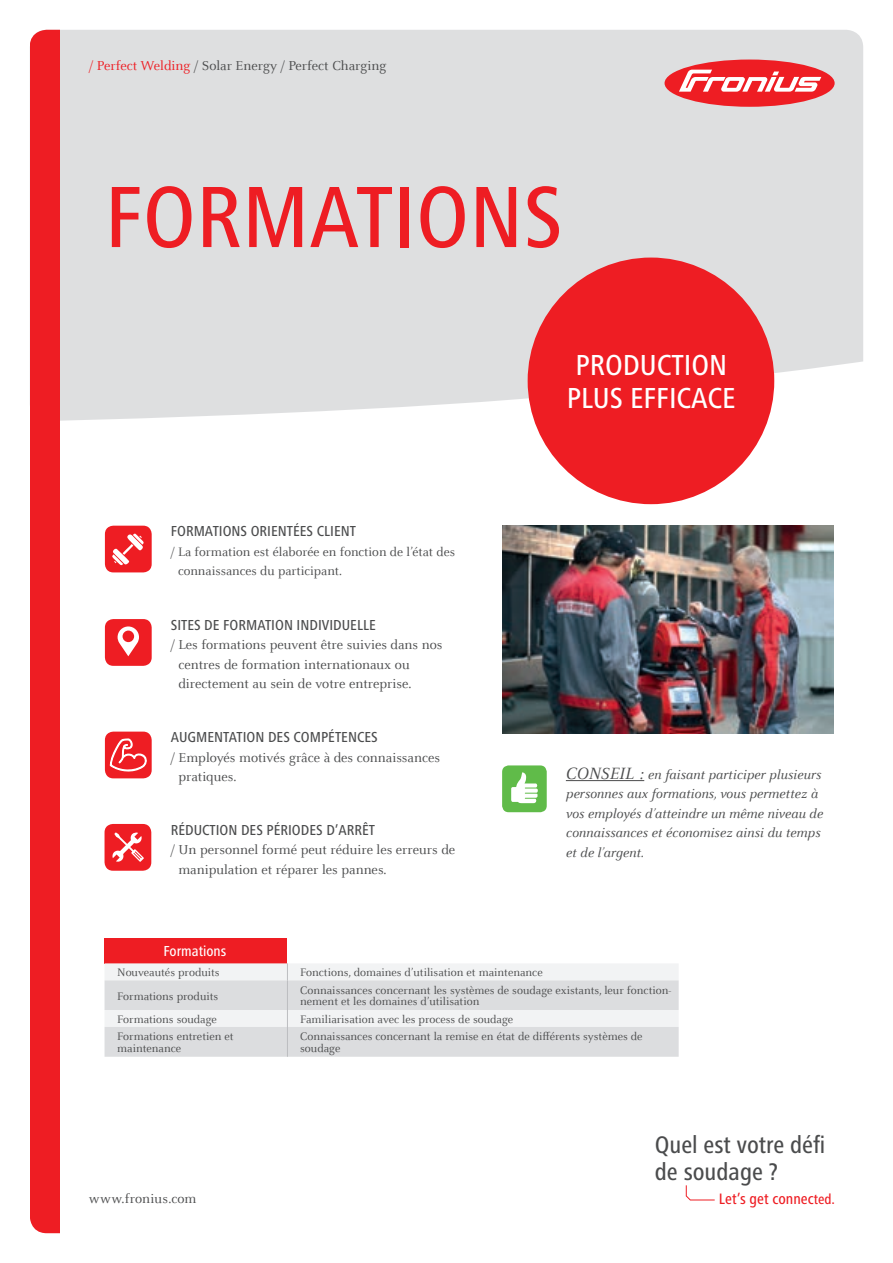
<style>
.page{position:relative;width:893px;height:1263px;background:#fff}
.page>*{position:absolute;margin:0;border:0;box-sizing:border-box;transform-origin:0 0}
.t1{font:500 condensed 90px "Frutiger Next LTW1 G";color:#ee1d23}
.t2{font:500 condensed 30px/32.7px "Frutiger Next LTW1 G";color:#fff}
.t3{font:500 condensed 24.9px/26.8px "Frutiger Next LTW1 G";color:#4b4c4d}
.t4{font:500 condensed 15.6px "Frutiger Next LTW1 G";color:#ee1d23}
.t5{font:500 condensed 15px "Frutiger Next LTW1 G";color:#4b4c4d}
.t6{font:500 condensed 15px "Frutiger Next LTW1 G";color:#fff}
.t7{font:14.25px/19.5px "Celeste Offc Pro";color:#4b4c4d}
.t8{font:italic 14.25px/19.5px "Celeste Offc Pro";color:#4b4c4d}
.t9{font:13.5px/19.5px "Celeste Offc Pro";color:#4b4c4d}
.t10{font:12px/12.1px "Celeste Offc Pro";color:#4b4c4d}
.s1{color:#ee1d23}
.s2{font-size:18px}
.s3{font-size:14.7px}
</style>
<div class="page">
<div style="left:60px;top:30px;width:803px;height:391px;background:#dedfe0"></div>
<div style="left:30px;top:30px;width:30px;height:1203px;background:#ee1d23"></div>
<div style="left:664px;top:60px;width:171px;height:47px;background:#ee1d23;border-radius:50%"></div>
<svg style="left:679px;top:70px;width:142px;height:22px"></svg>
<img style="left:502px;top:525px;width:331px;height:208px">
<div style="left:105px;top:526px;width:47px;height:46px;background:#ee1d23;border-radius:9px"></div>
<svg style="left:112px;top:533px;width:32px;height:33px"></svg>
<div style="left:105px;top:619px;width:47px;height:47px;background:#ee1d23;border-radius:9px"></div>
<svg style="left:118px;top:626px;width:21px;height:30px"></svg>
<div style="left:105px;top:824px;width:46px;height:47px;background:#ee1d23;border-radius:9px"></div>
<svg style="left:112px;top:832px;width:32px;height:30px"></svg>
<div style="left:502px;top:765px;width:45px;height:47px;background:#60bb49;border-radius:7px"></div>
<svg style="left:511px;top:772px;width:27px;height:31px"></svg>
<div style="left:105px;top:732px;width:47px;height:46px;background:#ee1d23;border-radius:9px"></div>
<svg style="left:109px;top:738px;width:39px;height:41px"></svg>
<svg style="left:685px;top:1185px;width:30px;height:16px"></svg>
<div style="left:105px;top:938px;width:182px;height:25px;background:#ee1d23"></div>
<svg style="left:105px;top:963px;width:574px;height:94px"></svg>
<hr style="left:287px;top:1027px;width:1px;height:30px;background:#bcbdc0">
<hr style="left:566px;top:780px;width:78px;height:1px;background:#4b4c4d">
<div style="left:528px;top:258px;width:246px;height:246px;background:#ee1d23;border-radius:50%"></div>
<p class="t7" style="left:89px;top:56px;width:299px"><span class="s1">/ Perfect Welding</span> / Solar Energy / Perfect Charging</p>
<h1 class="t1" style="left:105px;top:166px;width:85px">FORMATIONS</h1>
<h2 class="t2" style="left:567px;top:349px;width:116px">PRODUCTION<br>PLUS EFFICACE</h2>
<p class="t5" style="left:171px;top:523px;width:187px">Formations orientées client</p>
<p class="t9" style="left:178px;top:542px;width:279px;text-indent:-7px">/ La formation est élaborée en fonction de l’état des connaissances du participant.</p>
<p class="t5" style="left:171px;top:616px;width:7px">SITES</p>
<p class="t5" style="left:204px;top:616px;width:34px">DE FORMATION</p>
<p class="t5" style="left:297px;top:616px;width:61px">IN DIVI DUELLE</p>
<p class="t7" style="left:178px;top:635px;width:266px;text-indent:-8px">/ Les formations peuvent être suivies dans nos centres de formation internationaux ou directement au sein de votre entreprise.</p>
<p class="t5" style="left:171px;top:729px;width:34px">AUGMENTATION</p>
<p class="t5" style="left:268px;top:729px;width:36px">DES COM</p>
<p class="t5" style="left:321px;top:729px;width:15px">PÉTENCES</p>
<p class="t7" style="left:178px;top:747px;width:263px;text-indent:-8px">/ Employés motivés grâce à des connaissances pratiques.</p>
<p class="t5" style="left:171px;top:821px;width:40px">RÉDUCTION</p>
<p class="t5" style="left:241px;top:821px;width:40px">DES PÉRIO</p>
<p class="t5" style="left:301px;top:821px;width:75px">DES D’ARRÊT</p>
<p class="t7" style="left:178px;top:840px;width:278px;text-indent:-8px">/ Un personnel formé peut réduire les erreurs de manipulation et réparer les pannes.</p>
<p class="t8" style="left:566px;top:764px;width:259px"><span class="s2">CONSEIL :</span> en faisant participer plusieurs personnes aux formations, vous permettez à vos employés d’atteindre un même niveau de connaissances et économisez ainsi du temps et de l’argent.</p>
<p class="t6" style="left:163px;top:942px;width:64px">Formations</p>
<p class="t10" style="left:117px;top:966px;width:104px">Nouveautés produits</p>
<p class="t10" style="left:300px;top:966px;width:244px">Fonctions, domaines d’utilisation et maintenance</p>
<p class="t10" style="left:117px;top:989px;width:103px">Formations produits</p>
<p class="t10" style="left:300px;top:985px;width:373px;line-height:10.9px">Connaissances concernant les systèmes de soudage existants, leur fonction&shy;nement et les domaines d’utilisation</p>
<p class="t10" style="left:117px;top:1013px;width:101px">Formations soudage</p>
<p class="t10" style="left:300px;top:1013px;width:215px">Familiarisation avec les process de soudage</p>
<p class="t10" style="left:117px;top:1030px;width:118px">Formations entretien et maintenance</p>
<p class="t10" style="left:300px;top:1030px;width:344px">Connaissances concernant la remise en état de différents systèmes de soudage</p>
<p class="t7" style="left:89px;top:1189px;width:109px">www.fronius.com</p>
<h3 class="t3" style="left:655px;top:1132px;width:172px">Quel est votre défi de soudage ?</h3>
<h3 class="t4" style="left:719px;top:1190px;width:118px">Let’s get connec<span class="s3">ted.</span></h3>
</div>
